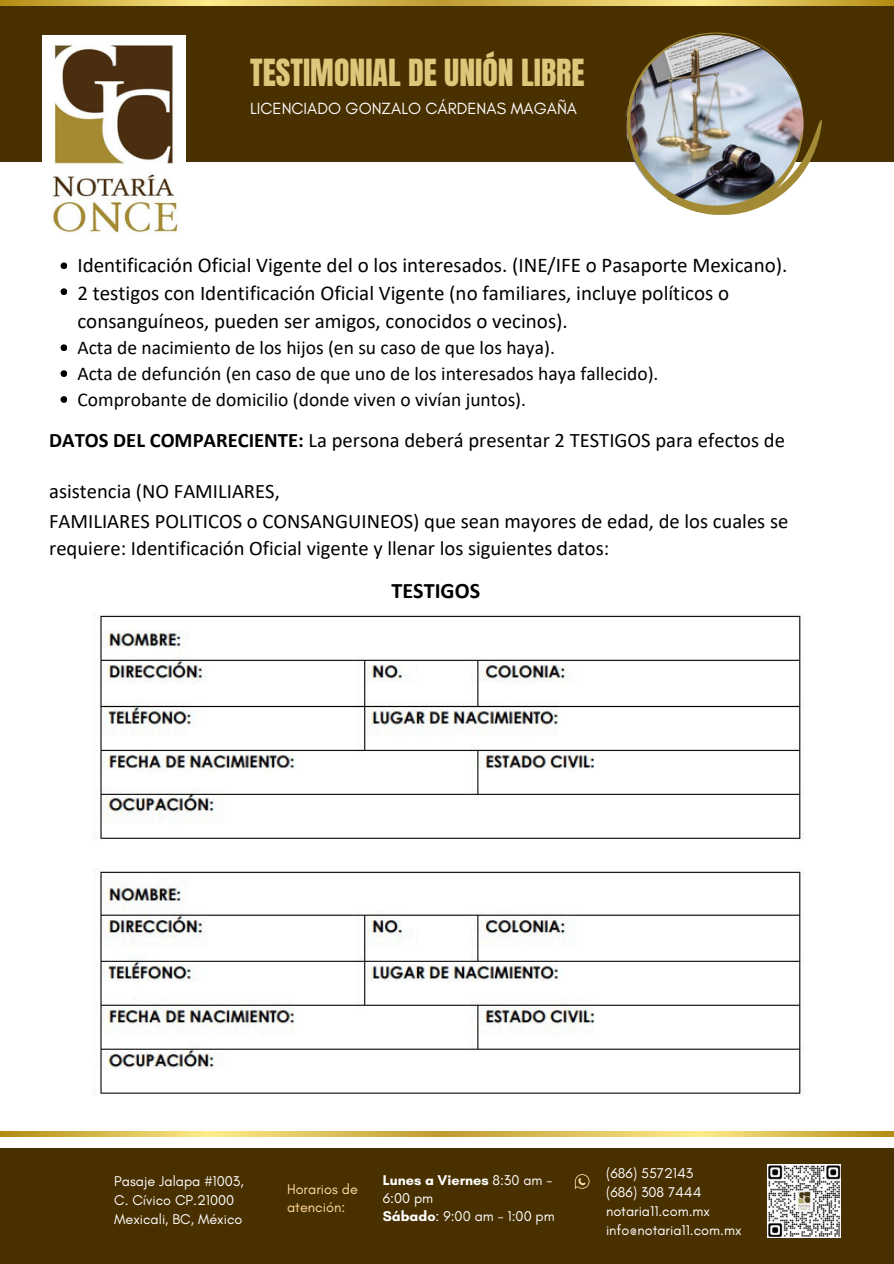
<style>
.page{position:relative;width:894px;height:1264px;background:#fff}
.page>*{position:absolute;margin:0;border:0;box-sizing:border-box;transform-origin:0 0}
.t1{font:31.8px "Anton";color:#ddc77b}
.t2{font:700 22.05px "Calibri";color:#000}
.t3{font:21px/28.2px "Calibri";color:#000}
.t4{font:20.55px/30.3px "Calibri";color:#000}
.t5{font:19.5px/25.8px "Calibri";color:#000}
.t6{font:16.5px "Glacial Indifference";color:#fff}
.t7{font:14.4px/19.2px "Glacial Indifference";color:#fff}
.t8{font:700 14.4px/18px "Glacial Indifference";color:#fff}
.t9{font:14.4px/18px "Glacial Indifference";color:#ffdaa2}
.s1{font-weight:700}
.s2{font-weight:400}
</style>
<div class="page">
<img style="left:0;top:1131px;width:893px;height:5px">
<div style="left:0;top:0;width:893px;height:162px;background:#493000"></div>
<div style="left:0;top:1147px;width:893px;height:116px;background:#493000"></div>
<img style="left:43px;top:35px;width:142px;height:198px">
<svg style="left:574px;top:1174px;width:15px;height:14px"></svg>
<img style="left:626px;top:33px;width:195px;height:182px">
<img style="left:0;top:0;width:893px;height:6px">
<img style="left:767px;top:1164px;width:73px;height:73px">
<img style="left:95px;top:615px;width:709px;height:481px">
<svg style="left:61px;top:262px;width:6px;height:7px"></svg>
<svg style="left:61px;top:288px;width:6px;height:7px"></svg>
<svg style="left:61px;top:344px;width:6px;height:7px"></svg>
<svg style="left:61px;top:370px;width:6px;height:7px"></svg>
<svg style="left:61px;top:396px;width:6px;height:7px"></svg>
<h1 class="t1" style="left:250px;top:50px;width:336px">TESTIMONIAL DE UNIÓN LIBRE</h1>
<h1 class="t6" style="left:250px;top:98px;width:328px">LICENCIADO GONZALO CÁRDENAS MAGAÑA</h1>
<p class="t3" style="left:77px;top:252px;width:711px">Identificación Oficial Vigente del o los interesados. (INE/IFE o Pasaporte Mexicano).<br>2 testigos con Identificación Oficial Vigente (no familiares, incluye políticos o consanguíneos, pueden ser amigos, conocidos o vecinos).</p>
<p class="t5" style="left:77px;top:336px;width:582px">Acta de nacimiento de los hijos (en su caso de que los haya).<br>Acta de defunción (en caso de que uno de los interesados haya fallecido).<br>Comprobante de domicilio (donde viven o vivían juntos).</p>
<p class="t4" style="left:49px;top:427px;width:737px"><span class="s1">DATOS DEL COMPARECIENTE:</span> La persona deberá presentar 2 TESTIGOS para efectos de</p>
<p class="t4" style="left:49px;top:477px;width:740px">asistencia (NO FAMILIARES,<br>FAMILIARES POLITICOS o CONSANGUINEOS) que sean mayores de edad, de los cuales se</p>
<p class="t4" style="left:49px;top:535px;width:561px">requiere: Identificación Oficial vigente y llenar los siguientes datos:</p>
<p class="t2" style="left:391px;top:581px;width:90px">TESTIGOS</p>
<p class="t7" style="left:114px;top:1171px;width:131px">Pasaje Jalapa #1003,<br>C. Cívico CP.21000<br>Mexicali, BC, México</p>
<p class="t9" style="left:287px;top:1180px;width:72px">Horarios de atención:</p>
<p class="t8" style="left:382px;top:1170px;width:171px">Lunes a Viernes <span class="s2">8:30 am -<br>6:00 pm</span></p>
<p class="t7" style="left:382px;top:1206px;width:173px"><span class="s1">Sábado</span>: 9:00 am - 1:00 pm</p>
<p class="t7" style="left:605px;top:1163px;width:89px">(686) 5572143</p>
<p class="t7" style="left:605px;top:1182px;width:97px">(686) 308 7444</p>
<p class="t7" style="left:605px;top:1201px;width:137px">notaria11.com.mx info@notaria11.com.mx</p>
</div>
